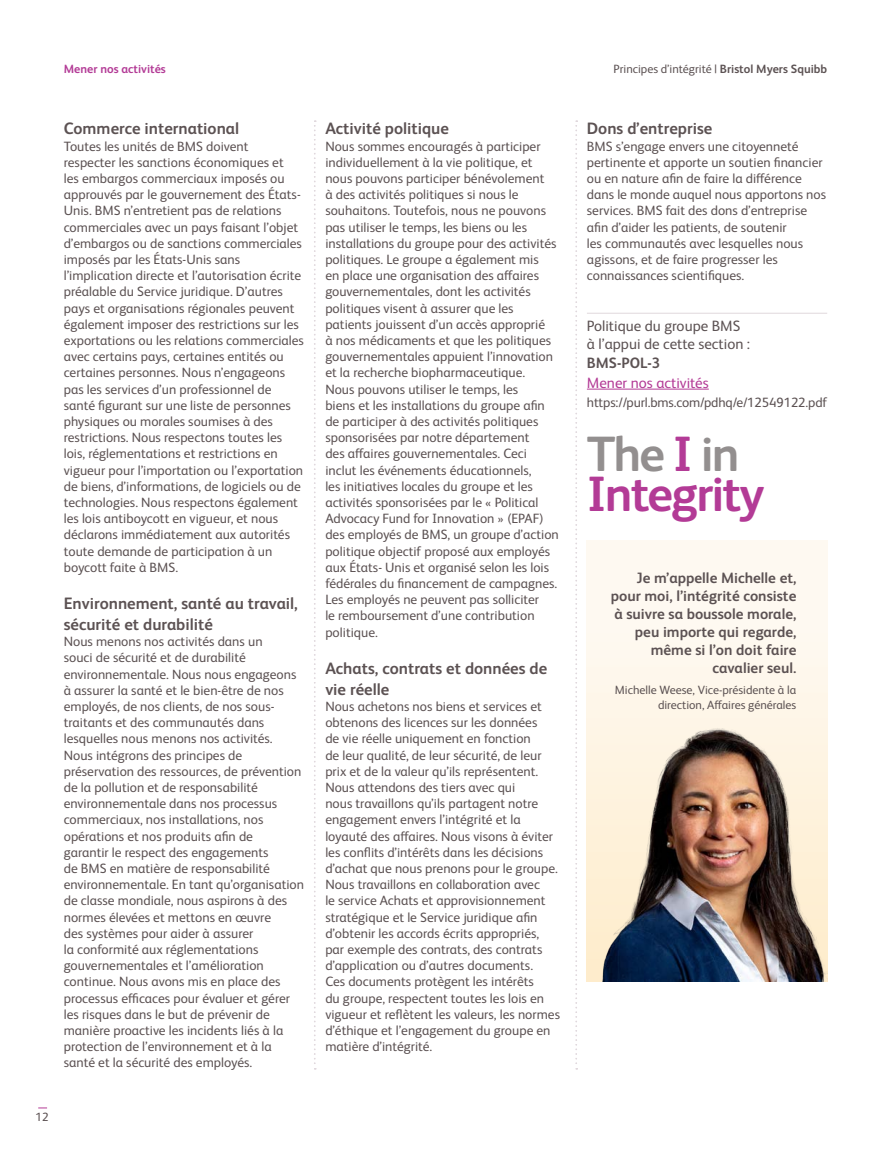
<style>
.page{position:relative;width:891px;height:1161px;background:#fff}
.page>*{position:absolute;margin:0;border:0;box-sizing:border-box;transform-origin:0 0}
.Subhead{font:700 49.65px "BMS Humanity";letter-spacing:-.04em;color:#b33b96}
.Subhead-2{font:700 49.65px "BMS Humanity";color:#938f8f}
.Subhead-3{font:700 16.5px/21px "BMS Humanity";color:#5c5253}
.Body_Text{font:700 15px/18px "BMS Humanity";color:#5c5253;text-align:right}
.policy{font:15px/18px "BMS Humanity";color:#5c5253}
.Body_Text-2{font:15px/19.5px "BMS Humanity";color:#b33b96}
.Body_Text-3{font:13.5px/16.2px "BMS Humanity";color:#5c5253}
.Body_Text-4{font:12px/14.4px "BMS Humanity";color:#5c5253;text-align:right}
.Section_Title{font:700 12px "BMS Humanity";color:#b33b96}
.s1{font-weight:700}
.s2{font-weight:700;color:#5c5253}
.s3{color:#b33b96}
</style>
<div class="page">
<hr style="left:587px;top:313px;width:240px;height:1px;background:#e0d8dd">
<hr style="left:587px;top:389px;width:122px;height:1px;background:#b33b96">
<svg style="left:314px;top:120px;width:2px;height:950px"></svg>
<svg style="left:576px;top:120px;width:1px;height:950px"></svg>
<div style="left:587px;top:541px;width:240px;height:440px;background:#fef9f0"></div>
<img style="left:587px;top:727px;width:240px;height:254px">
<p class="Section_Title" style="left:64px;top:60px;width:104px">Mener nos activités</p>
<p class="Subhead-3" style="left:64px;top:117px;width:177px">Commerce international</p>
<p class="Body_Text-3" style="left:64px;top:137px;width:242px">Toutes les unités de BMS doivent<br>respecter les sanctions économiques et<br>les embargos commerciaux imposés ou approuvés par le gouvernement des États-Unis. BMS n’entretient pas de relations commerciales avec un pays faisant l’objet d’embargos ou de sanctions commerciales imposés par les États-Unis sans l’implication directe et l’autorisation écrite préalable du Service juridique. D’autres pays et organisations régionales peuvent également imposer des restrictions sur les exportations ou les relations commerciales avec certains pays, certaines entités ou certaines personnes. Nous n’engageons pas les services d’un professionnel de santé figurant sur une liste de personnes physiques ou morales soumises à des restrictions. Nous respectons toutes les lois, réglementations et restrictions en vigueur pour l’importation ou l’exportation de biens, d’informations, de logiciels ou de technologies. Nous respectons également les lois antiboycott en vigueur, et nous déclarons immédiatement aux autorités toute demande de participation à un boycott faite à BMS.</p>
<p class="Subhead-3" style="left:64px;top:592px;width:236px">Environnement, santé au travail, sécurité et durabilité</p>
<p class="Body_Text-3" style="left:64px;top:632px;width:242px">Nous menons nos activités dans un<br>souci de sécurité et de durabilité environnementale. Nous nous engageons à assurer la santé et le bien-être de nos employés, de nos clients, de nos sous&shy;traitants et des communautés dans lesquelles nous menons nos activités.<br>Nous intégrons des principes de préservation des ressources, de prévention de la pollution et de responsabilité environnementale dans nos processus commerciaux, nos installations, nos opérations et nos produits afin de<br>garantir le respect des engagements<br>de BMS en matière de responsabilité environnementale. En tant qu’organisation de classe mondiale, nous aspirons à des normes élevées et mettons en œuvre<br>des systèmes pour aider à assurer<br>la conformité aux réglementations gouvernementales et l’amélioration continue. Nous avons mis en place des processus efficaces pour évaluer et gérer les risques dans le but de prévenir de manière proactive les incidents liés à la protection de l’environnement et à la santé et la sécurité des employés.</p>
<p class="Body_Text-4" style="left:36px;top:1109px;width:15px">12</p>
<p class="Subhead-3" style="left:325px;top:117px;width:125px">Activité politique</p>
<p class="Body_Text-3" style="left:325px;top:137px;width:235px">Nous sommes encouragés à participer individuellement à la vie politique, et nous pouvons participer bénévolement<br>à des activités politiques si nous le souhaitons. Toutefois, nous ne pouvons pas utiliser le temps, les biens ou les installations du groupe pour des activités politiques. Le groupe a également mis<br>en place une organisation des affaires gouvernementales, dont les activités politiques visent à assurer que les patients jouissent d’un accès approprié<br>à nos médicaments et que les politiques gouvernementales appuient l’innovation et la recherche biopharmaceutique.<br>Nous pouvons utiliser le temps, les<br>biens et les installations du groupe afin de participer à des activités politiques sponsorisées par notre département<br>des affaires gouvernementales. Ceci inclut les événements éducationnels,<br>les initiatives locales du groupe et les activités sponsorisées par le « Political Advocacy Fund for Innovation » (EPAF) des employés de BMS, un groupe d’action politique objectif proposé aux employés aux États- Unis et organisé selon les lois fédérales du financement de campagnes.<br>Les employés ne peuvent pas solliciter<br>le remboursement d’une contribution politique.</p>
<p class="Subhead-3" style="left:325px;top:657px;width:223px">Achats, contrats et données de vie réelle</p>
<p class="Body_Text-3" style="left:325px;top:697px;width:236px">Nous achetons nos biens et services et obtenons des licences sur les données<br>de vie réelle uniquement en fonction<br>de leur qualité, de leur sécurité, de leur prix et de la valeur qu’ils représentent.<br>Nous attendons des tiers avec qui<br>nous travaillons qu’ils partagent notre engagement envers l’intégrité et la loyauté des affaires. Nous visons à éviter les conflits d’intérêts dans les décisions d’achat que nous prenons pour le groupe.<br>Nous travaillons en collaboration avec<br>le service Achats et approvisionnement stratégique et le Service juridique afin d’obtenir les accords écrits appropriés, par exemple des contrats, des contrats d’application ou d’autres documents.<br>Ces documents protègent les intérêts<br>du groupe, respectent toutes les lois en vigueur et reflètent les valeurs, les normes d’éthique et l’engagement du groupe en matière d’intégrité.</p>
<p class="Body_Text-4" style="left:613px;top:61px;width:215px">Principes d’intégrité | <span class="s1">Bristol Myers Squibb</span></p>
<p class="Subhead-3" style="left:587px;top:117px;width:127px">Dons d’entreprise</p>
<p class="Body_Text-3" style="left:587px;top:137px;width:241px">BMS s’engage envers une citoyenneté pertinente et apporte un soutien financier ou en nature afin de faire la différence dans le monde auquel nous apportons nos services. BMS fait des dons d’entreprise afin d’aider les patients, de soutenir<br>les communautés avec lesquelles nous agissons, et de faire progresser les connaissances scientifiques.</p>
<p class="policy" style="left:587px;top:315px;width:165px">Politique du groupe BMS à l’appui de cette section :</p>
<p class="Body_Text-2" style="left:587px;top:352px;width:123px"><span class="s2">BMS-POL-3<br></span>Mener nos activités</p>
<p class="Body_Text-3" style="left:587px;top:393px;width:242px">https://purl.bms.com/pdhq/e/12549122.pdf</p>
<p class="Subhead-2" style="left:587px;top:419px;width:154px">The <span class="s3">I</span> in</p>
<p class="Subhead" style="left:587px;top:459px;width:179px">Integrity</p>
<p class="Body_Text" style="left:611px;top:568px;width:187px">Je m’appelle Michelle et, pour moi, l’intégrité consiste à suivre sa boussole morale, peu importe qui regarde, même si l’on doit faire cavalier seul.</p>
<p class="Body_Text-4" style="left:615px;top:682px;width:183px">Michelle Weese, Vice-présidente à la direction, Affaires générales</p>
</div>
